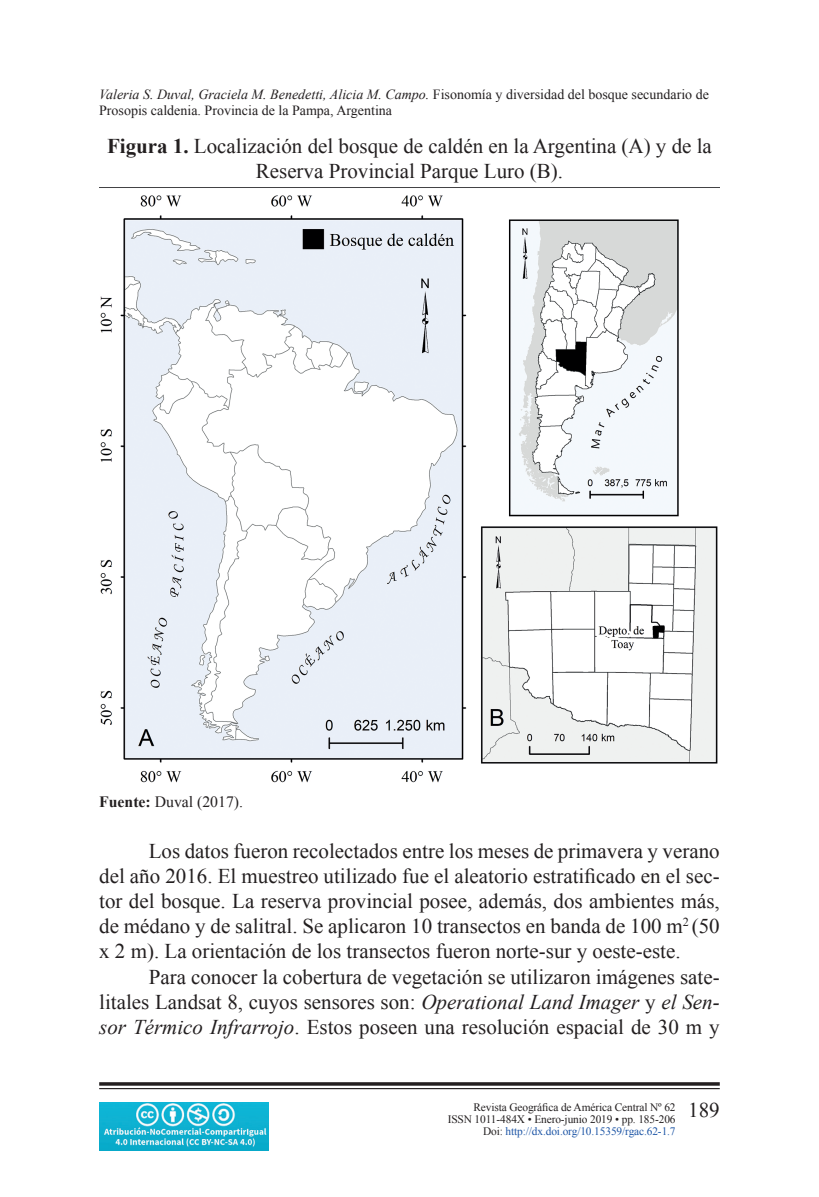
<style>
.page{position:relative;width:819px;height:1197px;background:#fff}
.page>*{position:absolute;margin:0;border:0;box-sizing:border-box;transform-origin:0 0}
.t1{font:21px/25.2px "Times New Roman";color:#231f20;text-align:justify}
.t2{font:15.75px "Times New Roman";color:#231f20}
.t3{font:14px/16.8px "Times New Roman";color:#231f20}
.t4{font:11.38px/12.2px "Times New Roman";letter-spacing:-.01em;color:#231f20;text-align:right}
.s1{font-style:italic}
.s2{font-weight:700}
.s3{color:#1e56a6}
</style>
<div class="page">
<svg style="left:99px;top:1082px;width:621px;height:4px;background:#3e3a3b"></svg>
<hr style="left:99px;top:1088px;width:621px;height:1px;background:#231f20">
<img style="left:99px;top:1103px;width:170px;height:47px">
<img style="left:100px;top:187px;width:619px;height:596px">
<p class="t3" style="left:99px;top:85px;width:611px"><span class="s1">Valeria S. Duval, Graciela M. Benedetti, Alicia M. Campo.</span> Fisonomía y diversidad del bosque secundario de<br>Prosopis caldenia. Provincia de la Pampa, Argentina</p>
<p class="t1" style="left:107px;top:133px;width:606px;text-align:center"><span class="s2">Figura 1.</span> Localización del bosque de caldén en la Argentina (A) y de la<br>Reserva Provincial Parque Luro (B).</p>
<p class="t2" style="left:99px;top:791px;width:145px"><span class="s2">Fuente:</span> Duval (2017).</p>
<p class="t1" style="left:99px;top:838px;width:622px;text-indent:50px">Los datos fueron recolectados entre los meses de primavera y verano del año 2016. El muestreo utilizado fue el aleatorio estratificado en el sec&shy;tor del bosque. La reserva provincial posee, además, dos ambientes más, de médano y de salitral. Se aplicaron 10 transectos en banda de 100 m<sup>2</sup> (50 x 2 m). La orientación de los transectos fueron norte-sur y oeste-este.</p>
<p class="t1" style="left:99px;top:964px;width:622px;text-indent:50px">Para conocer la cobertura de vegetación se utilizaron imágenes sate&shy;litales Landsat 8, cuyos sensores son: <span class="s1">Operational Land Imager</span> y <span class="s1">el Sen&shy;sor Térmico Infrarrojo</span>. Estos poseen una resolución espacial de 30 m y</p>
<p class="t4" style="left:448px;top:1101px;width:229px">Revista Geográfica de América Central Nº 62<br>ISSN 1011-484X • Enero-junio 2019 • pp. 185-206<br>Doi: <span class="s3">http://dx.doi.org/10.15359/rgac.62-1.7</span></p>
<p class="t1" style="left:688px;top:1097px;width:33px">189</p>
</div>
